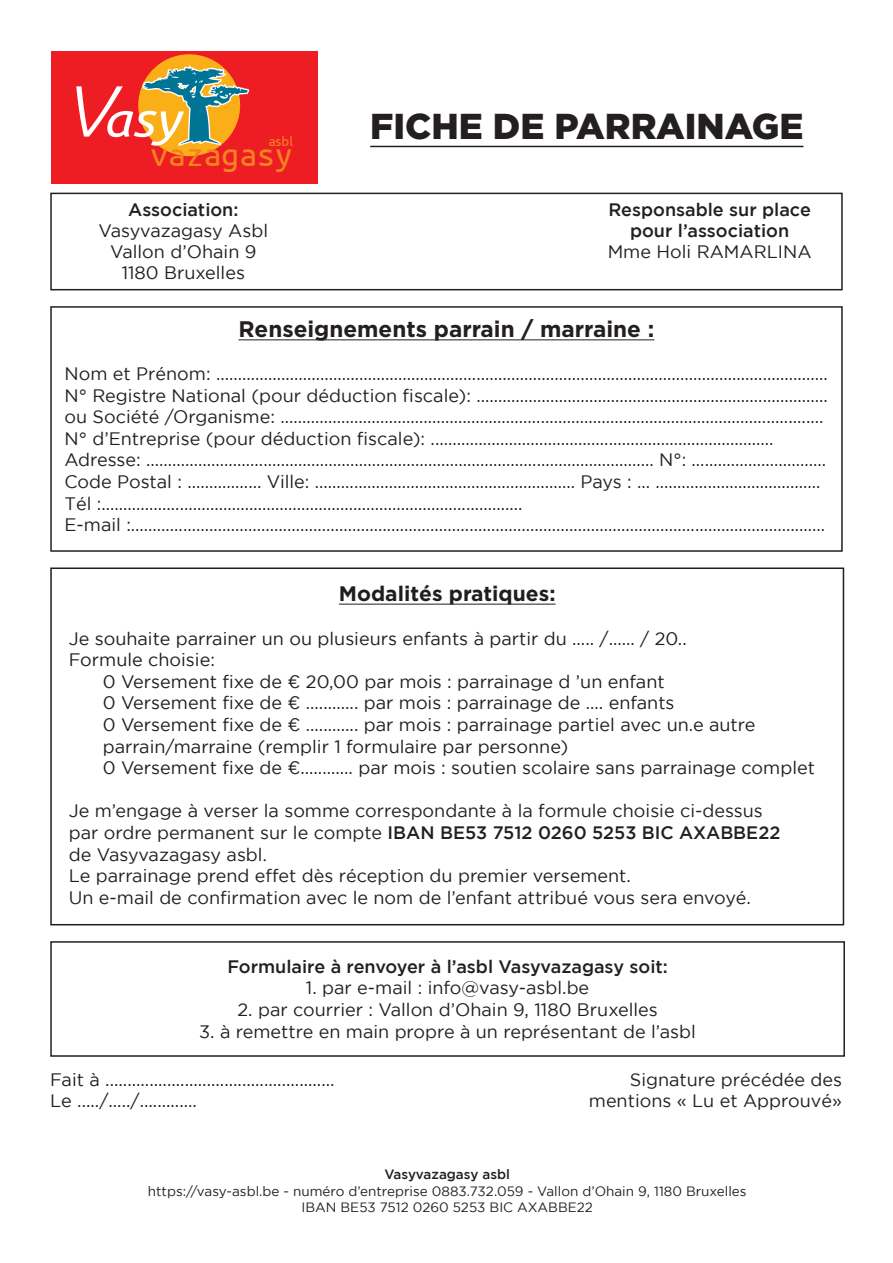
<style>
.page{position:relative;width:893px;height:1263px;background:#fff}
.page>*{position:absolute;margin:0;border:0;box-sizing:border-box;transform-origin:0 0}
.t1{font:italic 48.3px "Ubuntu";color:#fff;scale:1.1 1}
.t2{font:900 36px "Gotham";color:#231f20}
.t3{font:35.55px "Ubuntu Mono";color:#f58220}
.t4{font:700 22.5px "Gotham";color:#231f20}
.t5{font:700 21px "Gotham";color:#211d1e}
.t6{font:18px/21.6px "Gotham";color:#231f20}
.t7{font:18px/21.6px "Gotham";color:#211d1e}
.t8{font:500 18px/21px "Gotham";color:#231f20;text-align:center}
.t9{font:13.5px/16.2px "Gotham";color:#231f20;text-align:center}
.t10{font:500 13.5px "Gotham";color:#231f20}
.t11{font:13.35px "Ubuntu";color:#f58220}
.s1{font-weight:300;font-size:72.45px}
.s2{font-weight:500}
.s3{font-family:"Minion Pro"}
</style>
<div class="page">
<div style="left:51px;top:51px;width:267px;height:132px;background:#ee1d23"></div>
<div style="left:138px;top:54px;width:102px;height:102px;background:#faaf18;border-radius:50%"></div>
<svg style="left:142px;top:65px;width:107px;height:81px"></svg>
<hr style="left:370px;top:146px;width:433px;height:1px;background:#231f20">
<div style="left:50px;top:193px;width:793px;height:97px;border:2px solid #231f20"></div>
<hr style="left:239px;top:339px;width:415px;height:1px;background:#231f20">
<div style="left:50px;top:306px;width:793px;height:246px;border:2px solid #231f20"></div>
<hr style="left:339px;top:604px;width:217px;height:1px;background:#211d1e">
<div style="left:50px;top:567px;width:794px;height:358px;border:2px solid #211d1e"></div>
<div style="left:50px;top:941px;width:795px;height:116px;border:2px solid #231f20"></div>
<h1 class="t1" style="left:63px;top:90px;width:108px"><span class="s1">V</span>asy</h1>
<p class="t11" style="left:269px;top:133px;width:26px">asbl</p>
<h3 class="t3" style="left:151px;top:136px;width:144px">vazagasy</h3>
<p class="t8" style="left:128px;top:198px;width:112px">Association:</p>
<p class="t6" style="left:99px;top:220px;width:171px;line-height:21px;text-align:center">Vasyvazagasy Asbl<br>Vallon d’Ohain 9<br>1180 Bruxelles</p>
<h2 class="t2" style="left:370px;top:105px;width:435px">FICHE DE PARRAINAGE</h2>
<p class="t8" style="left:608px;top:199px;width:204px">Responsable sur place pour l’association</p>
<p class="t6" style="left:608px;top:240px;width:205px">Mme Holi RAMARLINA</p>
<p class="t4" style="left:239px;top:316px;width:417px">Renseignements parrain / marraine :</p>
<p class="t6" style="left:65px;top:363px;width:765px">Nom et Prénom: …………………………………………………………………………………………………………………………… N° Registre National (pour déduction fiscale): ……………………………………………………………………… ou Société /Organisme: …………………………………………………………………………………………………..............<br>N° d’Entreprise (pour déduction fiscale): ..…………………………………………………………..……… Adresse: ……………………………………………………………………………………………………… N°: …….…………………… Code Postal : …………..... Ville: …………………………………………………… Pays : … …………………………..…… Tél :…………………………………………………………………………………….<br>E-mail :……………………………………………………………………………………….……………………………………………………</p>
<p class="t5" style="left:339px;top:582px;width:218px">Modalités pratiques:</p>
<p class="t7" style="left:69px;top:627px;width:619px">Je souhaite parrainer un ou plusieurs enfants à partir du ….. /…… / 20..<br>Formule choisie:</p>
<p class="t7" style="left:103px;top:670px;width:714px">0 Versement fixe de ¤ 20,00 par mois : parrainage d ’un enfant<br>0 Versement fixe de ¤ …..….... par mois : parrainage de …. enfants<br>0 Versement fixe de ¤ …..….... par mois : parrainage partiel avec un.e autre parrain/marraine (remplir 1 formulaire par personne)<br>0 Versement fixe de ¤…..….... par mois : soutien scolaire sans parrainage complet</p>
<p class="t6" style="left:69px;top:800px;width:713px">Je m’engage à verser la somme correspondante à la formule choisie ci-dessus par ordre permanent sur le compte <span class="s2">IBAN BE53 7512 0260 5253 BIC AXABBE22 </span>de Vasyvazagasy asbl<span class="s3">.<br></span>Le parrainage prend effet dès réception du premier versement.<br>Un e-mail de confirmation avec le nom de l’enfant attribué vous sera envoyé.</p>
<p class="t8" style="left:227px;top:955px;width:442px">Formulaire à renvoyer à l’asbl Vasyvazagasy soit:</p>
<p class="t6" style="left:306px;top:977px;width:285px">1. par e-mail : info@vasy-asbl.be</p>
<p class="t6" style="left:237px;top:998px;width:422px">2. par courrier : Vallon d’Ohain 9, 1180 Bruxelles</p>
<p class="t6" style="left:199px;top:1020px;width:498px">3. à remettre en main propre à un représentant de l’asbl</p>
<p class="t6" style="left:50px;top:1068px;width:286px">Fait à ....................................................<br>Le ...../...../.............</p>
<p class="t6" style="left:589px;top:1068px;width:255px;text-align:right">Signature précédée des mentions « Lu et Approuvé»</p>
<p class="t10" style="left:384px;top:1167px;width:127px">Vasyvazagasy asbl</p>
<p class="t9" style="left:148px;top:1182px;width:600px">https://vasy-asbl.be - numéro d’entreprise 0883.732.059 - Vallon d’Ohain 9, 1180 Bruxelles<br>IBAN BE53 7512 0260 5253 BIC AXABBE22</p>
</div>
